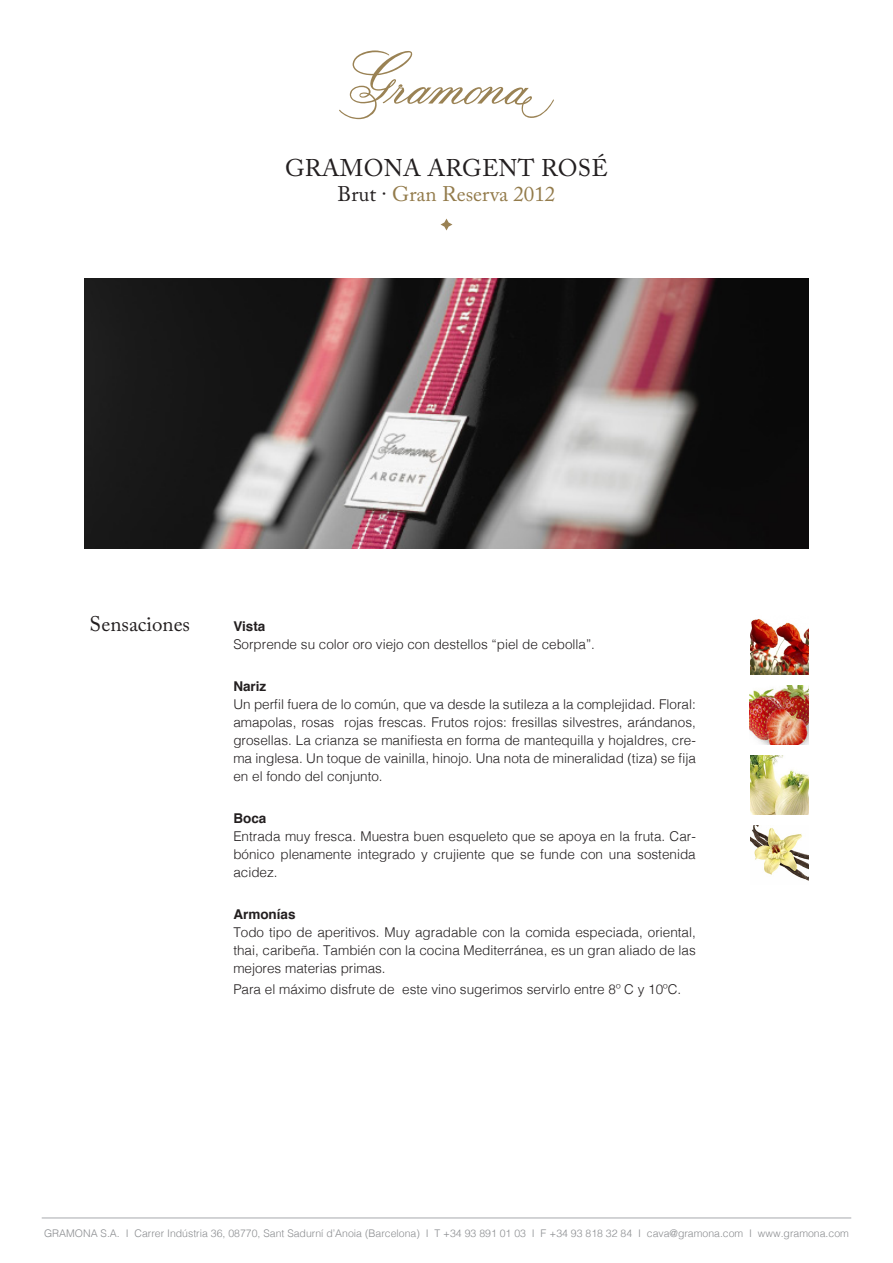
<style>
.page{position:relative;width:893px;height:1263px;background:#fff}
.page>*{position:absolute;margin:0;border:0;box-sizing:border-box;transform-origin:0 0}
.t1{font:24px "Adobe Caslon Pro";letter-spacing:.015em;color:#231f20}
.t2{font:21px "Adobe Caslon Pro";color:#937b4b}
.t3{font:21px "Adobe Caslon Pro";color:#231f20}
.t4{font:300 13.5px/18px "Helvetica";color:#231f20;text-align:justify}
.t5{font:700 13.5px "Helvetica";color:#231f20}
.t6{font:300 10.5px "Helvetica";color:#8b8d90}
.s1{color:#231f20}
</style>
<div class="page">
<hr style="left:42px;top:1217px;width:809px;height:1px;background:#a8a9ad">
<svg style="left:441px;top:219px;width:11px;height:11px"></svg>
<svg style="left:339px;top:50px;width:215px;height:69px"></svg>
<img style="left:84px;top:278px;width:725px;height:271px">
<img style="left:750px;top:755px;width:58px;height:59px">
<img style="left:750px;top:825px;width:58px;height:56px">
<img style="left:750px;top:685px;width:59px;height:59px">
<img style="left:750px;top:618px;width:58px;height:56px">
<p class="t1" style="left:285px;top:154px;width:324px">GRAMONA ARGENT ROSÉ</p>
<p class="t2" style="left:338px;top:182px;width:219px"><span class="s1">Brut ·</span> Gran Reserva 2012</p>
<h2 class="t3" style="left:90px;top:611px;width:102px">Sensaciones</h2>
<p class="t5" style="left:233px;top:615px;width:34px">Vista</p>
<p class="t4" style="left:233px;top:634px;width:363px">Sorprende su color oro viejo con destellos “piel de cebolla”.</p>
<p class="t5" style="left:233px;top:675px;width:35px">Nariz</p>
<p class="t4" style="left:233px;top:694px;width:464px">Un perfil fuera de lo común, que va desde la sutileza a la complejidad. Floral: amapolas, rosas rojas frescas. Frutos rojos: fresillas silvestres, arándanos, grosellas. La crianza se manifiesta en forma de mantequilla y hojaldres, cre&shy;ma inglesa. Un toque de vainilla, hinojo. Una nota de mineralidad (tiza) se fija en el fondo del conjunto.</p>
<p class="t5" style="left:233px;top:807px;width:35px">Boca</p>
<p class="t4" style="left:233px;top:826px;width:464px">Entrada muy fresca. Muestra buen esqueleto que se apoya en la fruta. Car&shy;bónico plenamente integrado y crujiente que se funde con una sostenida acidez.</p>
<p class="t5" style="left:233px;top:903px;width:64px">Armonías</p>
<p class="t4" style="left:233px;top:922px;width:464px">Todo tipo de aperitivos. Muy agradable con la comida especiada, oriental, thai, caribeña. También con la cocina Mediterránea, es un gran aliado de las mejores materias primas.</p>
<p class="t4" style="left:233px;top:979px;width:449px">Para el máximo disfrute de este vino sugerimos servirlo entre 8º C y 10ºC.</p>
<p class="t6" style="left:44px;top:1224px;width:806px">GRAMONA S.A. I Carrer Indústria 36, 08770, Sant Sadurní d’Anoia (Barcelona) I T +34 93 891 01 03 I F +34 93 818 32 84 I cava@gramona.com I www.gramona.com</p>
</div>
